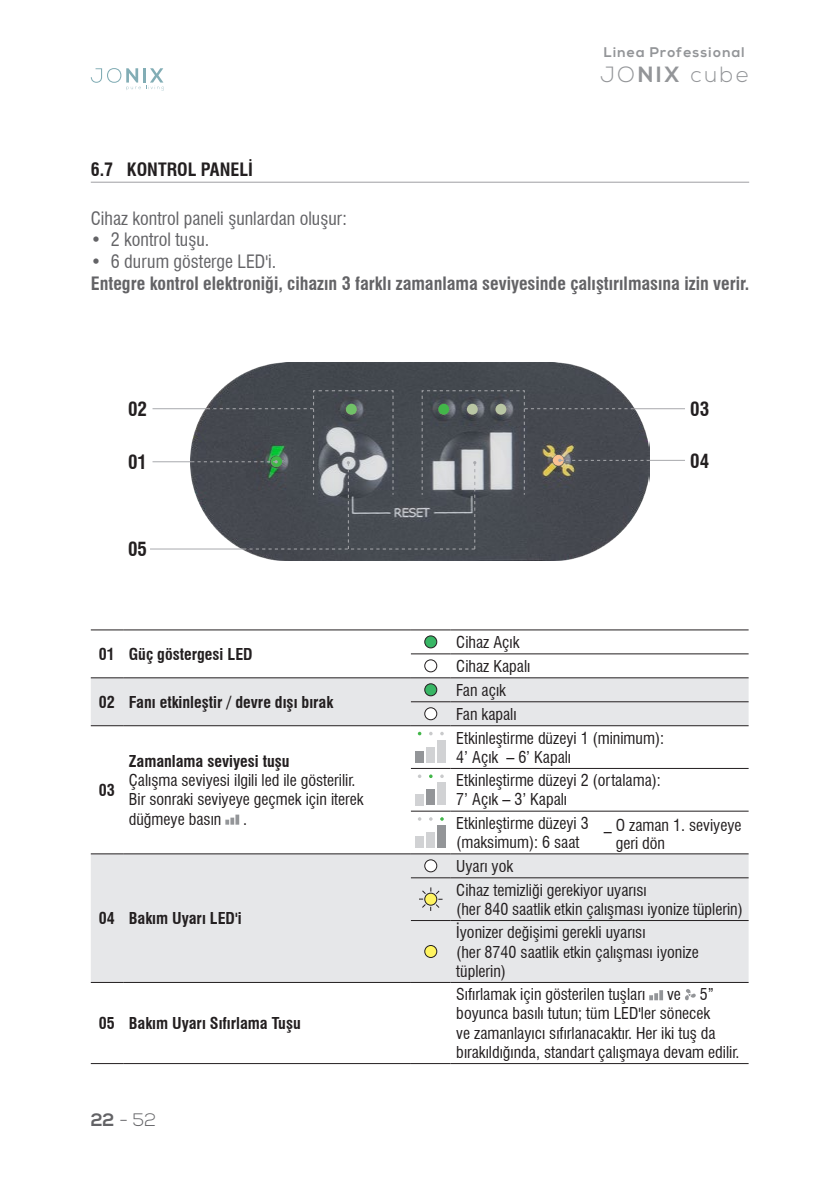
<style>
.page{position:relative;width:840px;height:1191px;background:#fff}
.page>*{position:absolute;margin:0;border:0;box-sizing:border-box;transform-origin:0 0}
.t1{font:300 22px "Nexa";letter-spacing:.115em;color:#939598}
.t2{font:700 condensed 19px "Swiss 721 BT";color:#231f20}
.t3{font:700 condensed 18px "Swiss 721 BT";color:#636366}
.t4{font:condensed 18px "Swiss 721 BT";color:#636366}
.t5{font:700 condensed 18px "Swiss 721 BT";color:#231f20}
.t6{font:300 18px "Nexa";color:#636366}
.t7{font:condensed 16px/19.2px "Swiss 721 BT";color:#231f20}
.t8{font:700 condensed 16px "Swiss 721 BT";color:#231f20}
.t9{font:700 14px "Nexa";letter-spacing:.08em;color:#939598}
.s1{font-weight:700}
</style>
<div class="page">
<svg style="left:91px;top:68px;width:73px;height:23px"></svg>
<img style="left:191px;top:362px;width:429px;height:199px">
<hr style="left:152px;top:461px;width:39px;height:1px;background:#a8a9ad">
<hr style="left:152px;top:408px;width:55px;height:1px;background:#a8a9ad">
<hr style="left:649px;top:460px;width:35px;height:1px;background:#a8a9ad">
<hr style="left:633px;top:408px;width:51px;height:1px;background:#a8a9ad">
<hr style="left:150px;top:548px;width:93px;height:1px;background:#a8a9ad">
<svg style="left:191px;top:390px;width:458px;height:159px"></svg>
<hr style="left:91px;top:182px;width:657px;height:1px;background:#9e9fa3">
<svg style="left:91px;top:678px;width:657px;height:304px;fill:#e6e7e9"></svg>
<hr style="left:91px;top:629px;width:32px;height:1px;background:#231f20">
<hr style="left:123px;top:629px;width:287px;height:1px;background:#231f20">
<hr style="left:410px;top:629px;width:40px;height:1px;background:#231f20">
<hr style="left:410px;top:677px;width:40px;height:1px;background:#231f20">
<hr style="left:91px;top:725px;width:32px;height:1px;background:#231f20">
<hr style="left:123px;top:725px;width:287px;height:1px;background:#231f20">
<hr style="left:410px;top:725px;width:40px;height:1px;background:#231f20">
<hr style="left:450px;top:725px;width:298px;height:1px;background:#231f20">
<hr style="left:410px;top:768px;width:40px;height:1px;background:#231f20">
<hr style="left:450px;top:768px;width:298px;height:1px;background:#231f20">
<hr style="left:410px;top:810px;width:40px;height:1px;background:#231f20">
<hr style="left:450px;top:810px;width:298px;height:1px;background:#231f20">
<hr style="left:91px;top:853px;width:32px;height:1px;background:#231f20">
<hr style="left:123px;top:853px;width:287px;height:1px;background:#231f20">
<hr style="left:410px;top:853px;width:40px;height:1px;background:#231f20">
<hr style="left:450px;top:853px;width:298px;height:1px;background:#231f20">
<hr style="left:91px;top:982px;width:32px;height:1px;background:#231f20">
<hr style="left:123px;top:982px;width:287px;height:1px;background:#231f20">
<hr style="left:410px;top:982px;width:40px;height:1px;background:#231f20">
<hr style="left:91px;top:1063px;width:32px;height:1px;background:#231f20">
<hr style="left:123px;top:1063px;width:287px;height:1px;background:#231f20">
<hr style="left:410px;top:1063px;width:40px;height:1px;background:#231f20">
<hr style="left:91px;top:677px;width:32px;height:1px;background:#231f20">
<hr style="left:123px;top:677px;width:287px;height:1px;background:#231f20">
<hr style="left:450px;top:653px;width:298px;height:1px;background:#231f20">
<hr style="left:450px;top:701px;width:298px;height:1px;background:#231f20">
<hr style="left:450px;top:629px;width:298px;height:1px;background:#231f20">
<hr style="left:450px;top:677px;width:298px;height:1px;background:#231f20">
<hr style="left:450px;top:982px;width:298px;height:1px;background:#231f20">
<hr style="left:450px;top:1063px;width:298px;height:1px;background:#231f20">
<hr style="left:410px;top:920px;width:40px;height:1px;background:#231f20">
<hr style="left:450px;top:920px;width:298px;height:1px;background:#231f20">
<hr style="left:410px;top:877px;width:40px;height:1px;background:#231f20">
<hr style="left:450px;top:877px;width:298px;height:1px;background:#231f20">
<hr style="left:410px;top:653px;width:40px;height:1px;background:#231f20">
<hr style="left:410px;top:701px;width:40px;height:1px;background:#231f20">
<div style="left:424px;top:636px;width:12px;height:12px;background:#38b665;border-radius:50%"></div>
<div style="left:424px;top:635px;width:13px;height:13px;border:1px solid #231f20;border-radius:50%"></div>
<div style="left:424px;top:659px;width:13px;height:13px;border:1px solid #231f20;border-radius:50%"></div>
<div style="left:424px;top:684px;width:12px;height:12px;background:#38b665;border-radius:50%"></div>
<div style="left:424px;top:683px;width:13px;height:13px;border:1px solid #231f20;border-radius:50%"></div>
<div style="left:424px;top:707px;width:12px;height:12px;background:#fff;border-radius:50%"></div>
<div style="left:424px;top:707px;width:13px;height:13px;border:1px solid #231f20;border-radius:50%"></div>
<svg style="left:225px;top:817px;width:9px;height:7px"></svg>
<svg style="left:235px;top:814px;width:4px;height:10px"></svg>
<svg style="left:417px;top:732px;width:4px;height:3px"></svg>
<div style="left:415px;top:751px;width:8px;height:11px;background:#939598"></div>
<div style="left:426px;top:746px;width:9px;height:16px;background:#d1d2d4"></div>
<div style="left:437px;top:740px;width:9px;height:22px;background:#d1d2d4"></div>
<svg style="left:429px;top:774px;width:3px;height:4px"></svg>
<svg style="left:440px;top:774px;width:3px;height:4px"></svg>
<svg style="left:417px;top:774px;width:4px;height:4px"></svg>
<div style="left:415px;top:794px;width:8px;height:11px;background:#d1d2d4"></div>
<div style="left:426px;top:789px;width:9px;height:16px;background:#939598"></div>
<div style="left:437px;top:782px;width:9px;height:23px;background:#d1d2d4"></div>
<svg style="left:417px;top:817px;width:4px;height:3px"></svg>
<div style="left:415px;top:836px;width:8px;height:12px;background:#d1d2d4"></div>
<div style="left:426px;top:832px;width:9px;height:16px;background:#d1d2d4"></div>
<div style="left:437px;top:825px;width:9px;height:23px;background:#939598"></div>
<div style="left:424px;top:860px;width:12px;height:12px;background:#fff;border-radius:50%"></div>
<div style="left:424px;top:859px;width:13px;height:13px;border:1px solid #231f20;border-radius:50%"></div>
<svg style="left:419px;top:887px;width:23px;height:24px"></svg>
<div style="left:424px;top:945px;width:12px;height:12px;background:#fff461;border-radius:50%"></div>
<div style="left:424px;top:945px;width:13px;height:12px;border:1px solid #231f20;border-radius:50%"></div>
<svg style="left:649px;top:990px;width:13px;height:10px"></svg>
<svg style="left:685px;top:989px;width:10px;height:11px"></svg>
<p class="t9" style="left:603px;top:44px;width:142px">Linea Professional</p>
<h1 class="t1" style="left:599px;top:62px;width:150px">JO<span class="s1">NIX</span> cube</h1>
<p class="t5" style="left:91px;top:159px;width:164px">6.7 KONTROL PANELİ</p>
<p class="t4" style="left:91px;top:207px;width:257px">Cihaz kontrol paneli şunlardan oluşur:</p>
<p class="t4" style="left:91px;top:229px;width:120px">• 2 kontrol tuşu.</p>
<p class="t4" style="left:91px;top:251px;width:187px">• 6 durum gösterge LED'i.</p>
<p class="t3" style="left:91px;top:272px;width:659px">Entegre kontrol elektroniği, cihazın 3 farklı zamanlama seviyesinde çalıştırılmasına izin verir.</p>
<p class="t2" style="left:128px;top:398px;width:21px">02</p>
<p class="t2" style="left:128px;top:451px;width:21px">01</p>
<p class="t2" style="left:128px;top:538px;width:21px">05</p>
<p class="t8" style="left:99px;top:644px;width:155px">01 Güç göstergesi LED</p>
<p class="t7" style="left:456px;top:630px;width:75px;line-height:24px">Cihaz Açık<br>Cihaz Kapalı</p>
<p class="t8" style="left:99px;top:692px;width:236px">02 Fanı etkinleştir / devre dışı bırak</p>
<p class="t7" style="left:456px;top:678px;width:62px;line-height:24px">Fan açık<br>Fan kapalı</p>
<p class="t2" style="left:689px;top:398px;width:20px">03</p>
<p class="t2" style="left:689px;top:449px;width:20px">04</p>
<p class="t8" style="left:99px;top:780px;width:17px">03</p>
<p class="t8" style="left:129px;top:751px;width:162px">Zamanlama seviyesi tuşu</p>
<p class="t7" style="left:129px;top:771px;width:236px">Çalışma seviyesi ilgili led ile gösterilir.<br>Bir sonraki seviyeye geçmek için iterek düğmeye basın</p>
<p class="t7" style="left:243px;top:809px;width:5px">.</p>
<p class="t8" style="left:99px;top:908px;width:144px">04 Bakım Uyarı LED'i</p>
<p class="t8" style="left:99px;top:1013px;width:203px">05 Bakım Uyarı Sıfırlama Tuşu</p>
<p class="t6" style="left:91px;top:1109px;width:67px"><span class="s1">22</span> - 52</p>
<p class="t7" style="left:456px;top:728px;width:209px">Etkinleştirme düzeyi 1 (minimum):<br>4’ Açık – 6’ Kapalı</p>
<p class="t7" style="left:456px;top:771px;width:206px">Etkinleştirme düzeyi 2 (ortalama):<br>7’ Açık – 3’ Kapalı</p>
<p class="t7" style="left:456px;top:813px;width:134px">Etkinleştirme düzeyi 3 (maksimum): 6 saat</p>
<p class="t7" style="left:615px;top:815px;width:127px;line-height:18px;text-indent:-12px">– O zaman 1. seviyeye geri dön</p>
<p class="t7" style="left:456px;top:854px;width:192px;line-height:23.8px">Uyarı yok<br>Cihaz temizliği gerekiyor uyarısı</p>
<p class="t7" style="left:456px;top:897px;width:288px;line-height:23.4px">(her 840 saatlik etkin çalışması iyonize tüplerin)<br>İyonizer değişimi gerekli uyarısı</p>
<p class="t7" style="left:456px;top:942px;width:244px">(her 8740 saatlik etkin çalışması iyonize tüplerin)</p>
<p class="t7" style="left:456px;top:984px;width:190px">Sıfırlamak için gösterilen tuşları</p>
<p class="t7" style="left:456px;top:984px;width:284px;text-indent:211px">ve 5” boyunca basılı tutun; tüm LED'ler sönecek<br>ve zamanlayıcı sıfırlanacaktır. Her iki tuş da bırakıldığında, standart çalışmaya devam edilir.</p>
</div>
